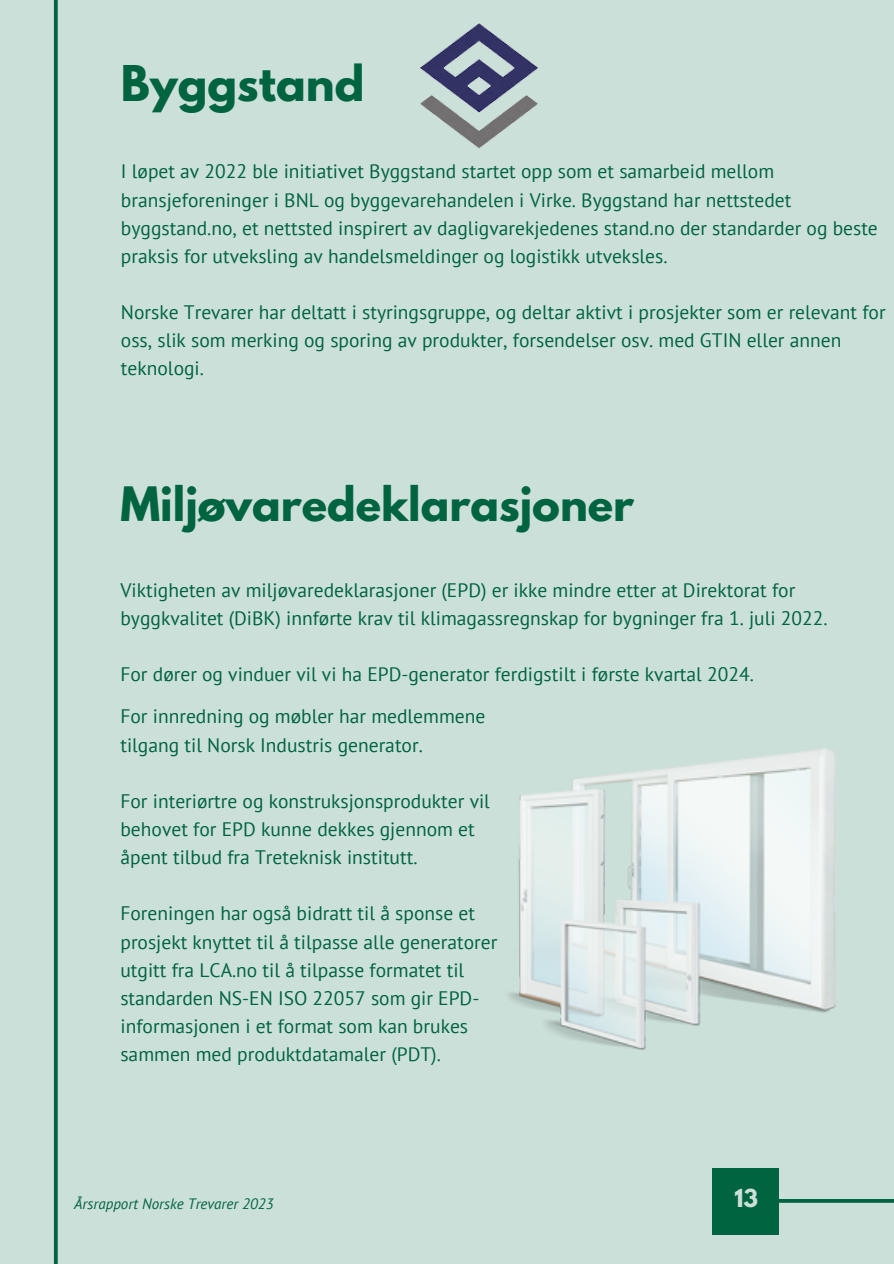
<style>
.page{position:relative;width:894px;height:1264px;background:#fff}
.page>*{position:absolute;margin:0;border:0;box-sizing:border-box;transform-origin:0 0}
.t1{font:700 43.65px "League Spartan";color:#016440}
.t2{font:700 42px "League Spartan";color:#016440}
.t3{font:700 21.9px "League Spartan";color:#cce0da}
.t4{font:19.5px/28.2px "PT Sans";color:#016440}
.t5{font:italic 15px "PT Sans";color:#016440}
</style>
<div class="page">
<div style="left:0;top:0;width:893px;height:1263px;background:#cce0da"></div>
<svg style="left:53px;top:0;width:5px;height:1263px"></svg>
<svg style="left:778px;top:1185px;width:115px;height:30px"></svg>
<img style="left:508px;top:749px;width:328px;height:301px">
<div style="left:712px;top:1168px;width:66px;height:66px;background:#016440"></div>
<img style="left:420px;top:23px;width:118px;height:126px">
<h1 class="t1" style="left:121px;top:61px;width:245px">Byggstand</h1>
<p class="t4" style="left:121px;top:157px;width:758px">I løpet av 2022 ble initiativet Byggstand startet opp som et samarbeid mellom bransjeforeninger i BNL og byggevarehandelen i Virke. Byggstand har nettstedet byggstand.no, et nettsted inspirert av dagligvarekjedenes stand.no der standarder og beste praksis for utveksling av handelsmeldinger og logistikk utveksles.</p>
<p class="t4" style="left:121px;top:298px;width:766px">Norske Trevarer har deltatt i styringsgruppe, og deltar aktivt i prosjekter som er relevant for oss, slik som merking og sporing av produkter, forsendelser osv. med GTIN eller annen teknologi.</p>
<h2 class="t2" style="left:120px;top:483px;width:515px">Miljøvaredeklarasjoner</h2>
<p class="t4" style="left:120px;top:575px;width:708px">Viktigheten av miljøvaredeklarasjoner (EPD) er ikke mindre etter at Direktorat for byggkvalitet (DiBK) innførte krav til klimagassregnskap for bygninger fra 1. juli 2022.</p>
<p class="t4" style="left:120px;top:652px;width:634px;line-height:42.3px">For dører og vinduer vil vi ha EPD-generator ferdigstilt i første kvartal 2024.<br>For innredning og møbler har medlemmene</p>
<p class="t4" style="left:120px;top:730px;width:304px">tilgang til Norsk Industris generator.</p>
<p class="t4" style="left:120px;top:786px;width:371px">For interiørtre og konstruksjonsprodukter vil behovet for EPD kunne dekkes gjennom et åpent tilbud fra Treteknisk institutt.</p>
<p class="t4" style="left:120px;top:899px;width:378px">Foreningen har også bidratt til å sponse et prosjekt knyttet til å tilpasse alle generatorer utgitt fra LCA.no til å tilpasse formatet til standarden NS-EN ISO 22057 som gir EPD&shy;informasjonen i et format som kan brukes sammen med produktdatamaler (PDT).</p>
<p class="t5" style="left:74px;top:1193px;width:201px">Årsrapport Norske Trevarer 2023</p>
<p class="t3" style="left:734px;top:1187px;width:25px">13</p>
</div>
